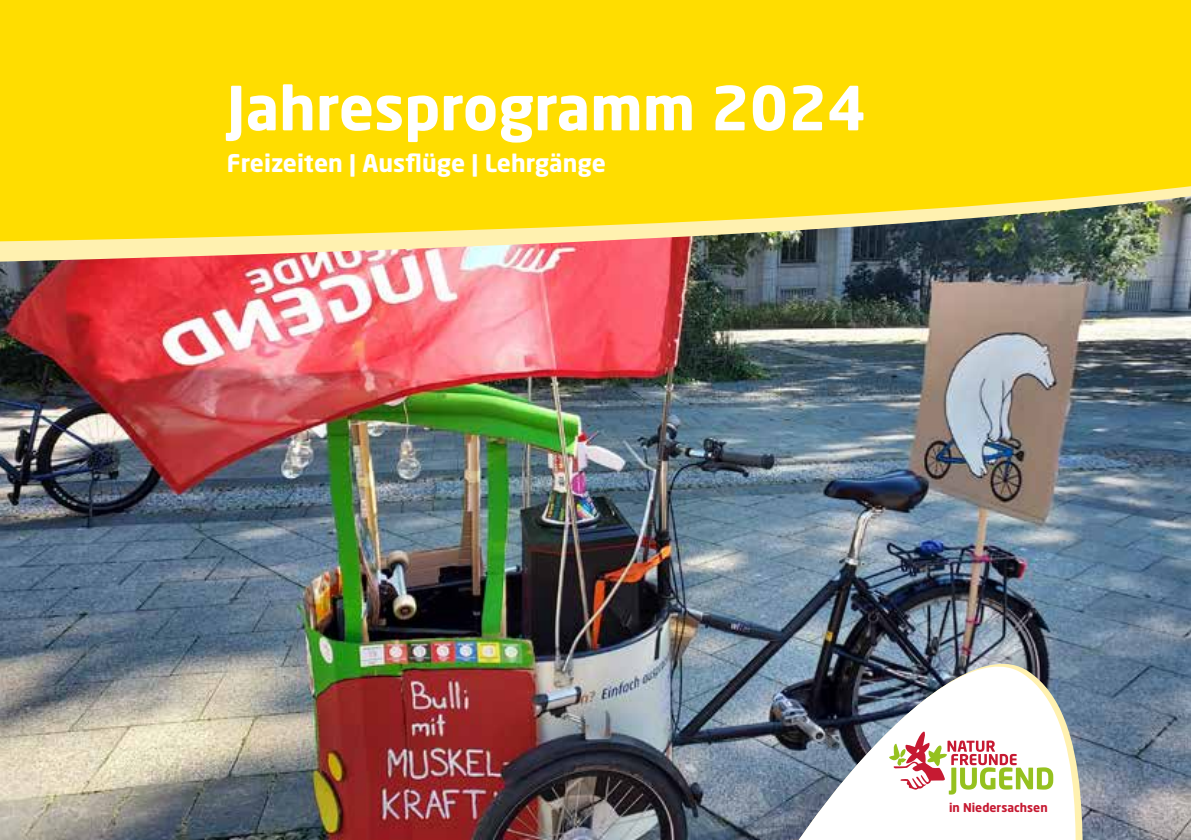
<style>
.page{position:relative;width:1191px;height:840px;background:#fff}
.page>*{position:absolute;margin:0;border:0;box-sizing:border-box;transform-origin:0 0}
.t1{font:700 60px "Neo Sans Pro";color:#fff}
.t2{font:700 24px "Neo Sans Pro";color:#fff}
.t3{font:700 12px "Neo Sans Pro";color:#c61a32}
</style>
<div class="page">
<img style="left:0;top:279px;width:1191px;height:560px">
<img style="left:0;top:251px;width:1191px;height:28px">
<svg style="left:0;top:0;width:1191px;height:251px;background:#f5d60e"></svg>
<svg style="left:731px;top:620px;width:364px;height:219px;background:#637386"></svg>
<svg style="left:733px;top:625px;width:356px;height:214px"></svg>
<svg style="left:888px;top:729px;width:165px;height:65px"></svg>
<h1 class="t1" style="left:227px;top:69px;width:640px">Jahresprogramm 2024</h1>
<p class="t2" style="left:227px;top:148px;width:381px">Freizeiten | Ausflüge | Lehrgänge</p>
<p class="t3" style="left:949px;top:799px;width:100px">in Niedersachsen</p>
</div>
